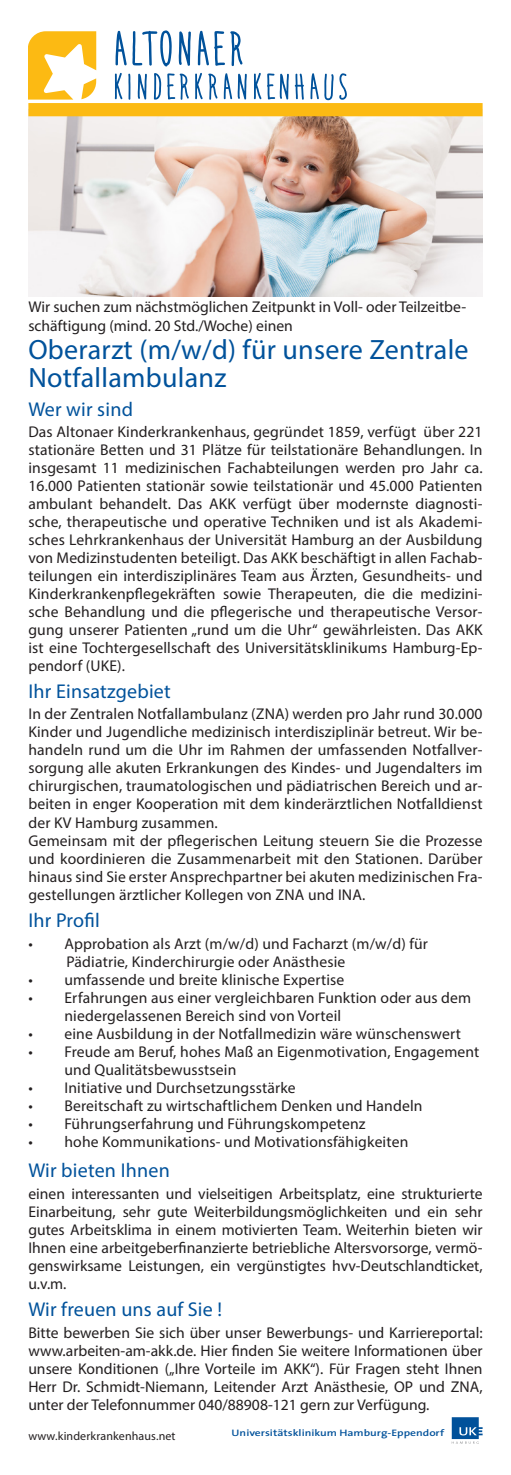
<style>
.page{position:relative;width:511px;height:1475px;background:#fff}
.page>*{position:absolute;margin:0;border:0;box-sizing:border-box;transform-origin:0 0}
.Titel{font:28px "Myriad Pro";letter-spacing:.01em;color:#01529b}
.kleiner_Titel{font:20px "Myriad Pro";letter-spacing:.01em;color:#01529b}
.kleiner_Titel-2{font:15.6px/18px "Myriad Pro";letter-spacing:.01em;color:#231f20;text-align:justify}
.Lauftext{font:15.6px/19px "Myriad Pro";color:#231f20}
.kleiner_Titel-3{font:12px "Myriad Pro";letter-spacing:.01em;color:#231f20}
.t1{font:600 9.4px "The Sans Capital";color:#01519a;scale:1.23 1}
</style>
<div class="page">
<svg style="left:115px;top:73px;width:7px;height:26px"></svg>
<svg style="left:128px;top:74px;width:2px;height:26px"></svg>
<svg style="left:138px;top:74px;width:9px;height:25px"></svg>
<svg style="left:154px;top:73px;width:7px;height:27px"></svg>
<svg style="left:167px;top:73px;width:22px;height:27px"></svg>
<svg style="left:195px;top:73px;width:7px;height:26px"></svg>
<svg style="left:208px;top:74px;width:9px;height:26px"></svg>
<svg style="left:223px;top:73px;width:23px;height:26px"></svg>
<svg style="left:254px;top:73px;width:7px;height:26px"></svg>
<svg style="left:267px;top:73px;width:21px;height:26px"></svg>
<svg style="left:294px;top:74px;width:9px;height:26px"></svg>
<svg style="left:310px;top:73px;width:8px;height:26px"></svg>
<svg style="left:324px;top:74px;width:9px;height:26px"></svg>
<svg style="left:339px;top:73px;width:8px;height:27px"></svg>
<svg style="left:115px;top:30px;width:56px;height:36px"></svg>
<svg style="left:178px;top:31px;width:13px;height:35px"></svg>
<svg style="left:198px;top:31px;width:44px;height:35px"></svg>
<svg style="left:28px;top:31px;width:68px;height:69px"></svg>
<img style="left:28px;top:116px;width:454px;height:181px">
<div style="left:28px;top:103px;width:454px;height:13px;background:#fcba13;border:2px solid #fcba13"></div>
<svg style="left:451px;top:1417px;width:31px;height:26px"></svg>
<p class="Lauftext" style="left:28px;top:297px;width:439px">Wir suchen zum nächstmöglichen Zeitpunkt in Voll- oder Teilzeitbe&shy;schäftigung (mind. 20 Std./Woche) einen</p>
<p class="Titel" style="left:28px;top:332px;width:441px">Oberarzt (m/w/d) für unsere Zentrale</p>
<p class="Titel" style="left:28px;top:360px;width:199px">Notfallambulanz</p>
<p class="kleiner_Titel" style="left:28px;top:396px;width:106px">Wer wir sind</p>
<p class="kleiner_Titel-2" style="left:28px;top:422px;width:455px">Das Altonaer Kinderkrankenhaus, gegründet 1859, verfügt über 221 stationäre Betten und 31 Plätze für teilstationäre Behandlungen. In insgesamt 11 medizinischen Fachabteilungen werden pro Jahr ca.<br>16.000 Patienten stationär sowie teilstationär und 45.000 Patienten ambulant behandelt. Das AKK verfügt über modernste diagnosti&shy;sche, therapeutische und operative Techniken und ist als Akademi&shy;sches Lehrkrankenhaus der Universität Hamburg an der Ausbildung von Medizinstudenten beteiligt. Das AKK beschäftigt in allen Fachab&shy;teilungen ein interdisziplinäres Team aus Ärzten, Gesundheits- und Kinderkrankenpflegekräften sowie Therapeuten, die die medizini&shy;sche Behandlung und die pflegerische und therapeutische Versor&shy;gung unserer Patienten „rund um die Uhr“ gewährleisten. Das AKK ist eine Tochtergesellschaft des Universitätsklinikums Hamburg-Ep&shy;pendorf (UKE).</p>
<p class="kleiner_Titel" style="left:28px;top:678px;width:144px">Ihr Einsatzgebiet</p>
<p class="kleiner_Titel-2" style="left:28px;top:704px;width:455px">In der Zentralen Notfallambulanz (ZNA) werden pro Jahr rund 30.000<br>Kinder und Jugendliche medizinisch interdisziplinär betreut. Wir be&shy;handeln rund um die Uhr im Rahmen der umfassenden Notfallver&shy;sorgung alle akuten Erkrankungen des Kindes- und Jugendalters im chirurgischen, traumatologischen und pädiatrischen Bereich und ar&shy;beiten in enger Kooperation mit dem kinderärztlichen Notfalldienst der KV Hamburg zusammen.</p>
<p class="kleiner_Titel-2" style="left:28px;top:830px;width:455px">Gemeinsam mit der pflegerischen Leitung steuern Sie die Prozesse und koordinieren die Zusammenarbeit mit den Stationen. Darüber hinaus sind Sie erster Ansprechpartner bei akuten medizinischen Fra&shy;gestellungen ärztlicher Kollegen von ZNA und INA.</p>
<p class="kleiner_Titel" style="left:28px;top:907px;width:73px">Ihr Profil</p>
<p class="kleiner_Titel-2" style="left:28px;top:933px;width:401px">• Approbation als Arzt (m/w/d) und Facharzt (m/w/d) für</p>
<p class="kleiner_Titel-2" style="left:66px;top:951px;width:280px">Pädiatrie, Kinderchirurgie oder Anästhesie</p>
<p class="kleiner_Titel-2" style="left:28px;top:969px;width:317px">• umfassende und breite klinische Expertise</p>
<p class="kleiner_Titel-2" style="left:64px;top:987px;width:408px;text-indent:-36px">• Erfahrungen aus einer vergleichbaren Funktion oder aus dem niedergelassenen Bereich sind von Vorteil</p>
<p class="kleiner_Titel-2" style="left:28px;top:1023px;width:433px">• eine Ausbildung in der Notfallmedizin wäre wünschenswert</p>
<p class="kleiner_Titel-2" style="left:64px;top:1041px;width:416px;text-indent:-36px">• Freude am Beruf, hohes Maß an Eigenmotivation, Engagement und Qualitätsbewusstsein</p>
<p class="kleiner_Titel-2" style="left:28px;top:1077px;width:269px">• Initiative und Durchsetzungsstärke</p>
<p class="kleiner_Titel-2" style="left:28px;top:1095px;width:395px">• Bereitschaft zu wirtschaftlichem Denken und Handeln</p>
<p class="kleiner_Titel-2" style="left:28px;top:1113px;width:338px">• Führungserfahrung und Führungskompetenz</p>
<p class="kleiner_Titel-2" style="left:28px;top:1131px;width:381px">• hohe Kommunikations- und Motivationsfähigkeiten</p>
<p class="kleiner_Titel" style="left:28px;top:1157px;width:143px">Wir bieten Ihnen</p>
<p class="kleiner_Titel-2" style="left:28px;top:1183px;width:455px">einen interessanten und vielseitigen Arbeitsplatz, eine strukturierte Einarbeitung, sehr gute Weiterbildungsmöglichkeiten und ein sehr gutes Arbeitsklima in einem motivierten Team. Weiterhin bieten wir Ihnen eine arbeitgeberfinanzierte betriebliche Altersvorsorge, vermö&shy;genswirksame Leistungen, ein vergünstigtes hvv-Deutschlandticket, u.v.m.</p>
<p class="kleiner_Titel" style="left:28px;top:1296px;width:195px">Wir freuen uns auf Sie !</p>
<p class="kleiner_Titel-2" style="left:28px;top:1322px;width:455px">Bitte bewerben Sie sich über unser Bewerbungs- und Karriereportal: www.arbeiten-am-akk.de. Hier finden Sie weitere Informationen über unsere Konditionen („Ihre Vorteile im AKK“). Für Fragen steht Ihnen Herr Dr. Schmidt-Niemann, Leitender Arzt Anästhesie, OP und ZNA, unter der Telefonnummer 040/88908-121 gern zur Verfügung.</p>
<p class="kleiner_Titel-3" style="left:28px;top:1428px;width:148px">www.kinderkrankenhaus.net</p>
<p class="t1" style="left:231px;top:1424px;width:174px">Universitätsklinikum Hamburg-Eppendorf</p>
</div>
